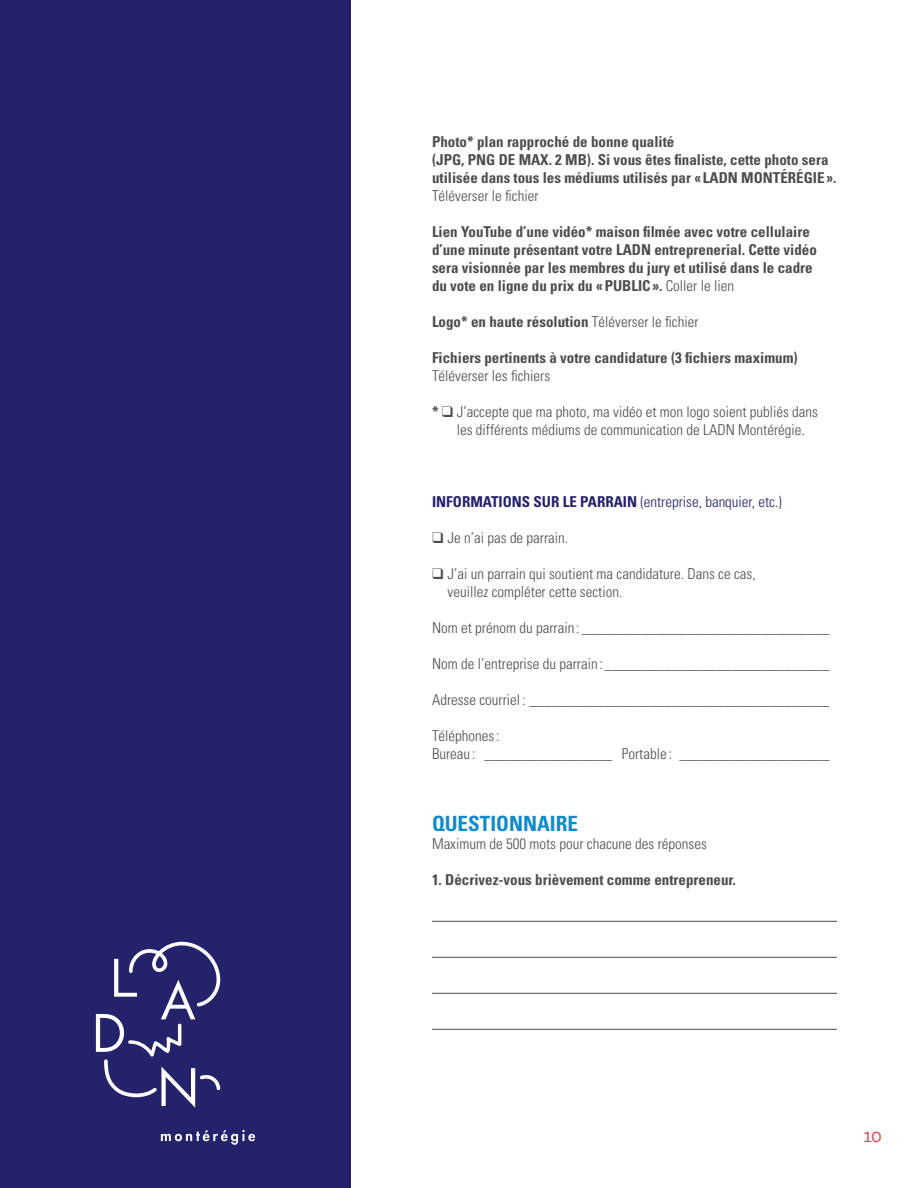
<style>
.page{position:relative;width:918px;height:1188px;background:#fff}
.page>*{position:absolute;margin:0;border:0;box-sizing:border-box;transform-origin:0 0}
.t1{font:700 condensed 21px "Univers";color:#118acb}
.t2{font:300 condensed 15px/18px "Univers";color:#4d4d4f}
.t3{font:700 condensed 15px/18px "Univers";color:#4d4d4f}
.t4{font:300 condensed 15px "Univers";color:#23226b}
.t5{font:15px "Campton";color:#da4551}
.s1{font-weight:300}
.s2{font-weight:700}
.s3{color:#23226b}
</style>
<div class="page">
<hr style="left:432px;top:921px;width:405px;height:1px;background:#4d4d4f">
<hr style="left:432px;top:957px;width:405px;height:1px;background:#4d4d4f">
<hr style="left:432px;top:993px;width:405px;height:1px;background:#4d4d4f">
<hr style="left:432px;top:1029px;width:405px;height:1px;background:#4d4d4f">
<div style="left:0;top:0;width:351px;height:1188px;background:#23226b"></div>
<svg style="left:161px;top:1130px;width:94px;height:15px"></svg>
<svg style="left:96px;top:942px;width:125px;height:166px"></svg>
<p class="t3" style="left:432px;top:133px;width:406px">Photo* plan rapproché de bonne qualité<br>(JPG, PNG DE MAX. 2 MB). Si vous êtes finaliste, cette photo sera utilisée dans tous les médiums utilisés par « LADN MONTÉRÉGIE».</p>
<p class="t2" style="left:432px;top:187px;width:108px">Téléverser le fichier</p>
<p class="t3" style="left:432px;top:223px;width:386px">Lien YouTube d’une vidéo* maison filmée avec votre cellulaire d’une minute présentant votre LADN entreprenerial. Cette vidéo sera visionnée par les membres du jury et utilisé dans le cadre du vote en ligne du prix du «PUBLIC». <span class="s1">Coller le lien</span></p>
<p class="t3" style="left:432px;top:313px;width:268px">Logo* en haute résolution <span class="s1">Téléverser le fichier</span></p>
<p class="t3" style="left:432px;top:349px;width:367px">Fichiers pertinents à votre candidature (3 fichiers maximum)</p>
<p class="t2" style="left:432px;top:367px;width:120px">Téléverser les fichiers</p>
<p class="t2" style="left:457px;top:403px;width:363px;text-indent:-25px"><span class="s2">*</span> ❑ J’accepte que ma photo, ma vidéo et mon logo soient publiés dans les différents médiums de communication de LADN Montérégie<span class="s3">.</span></p>
<p class="t4" style="left:432px;top:493px;width:351px"><span class="s2">INFORMATIONS SUR LE PARRAIN</span> (entreprise, banquier, etc.)</p>
<p class="t2" style="left:432px;top:529px;width:138px">❑ Je n’ai pas de parrain.</p>
<p class="t2" style="left:448px;top:565px;width:310px;text-indent:-16px">❑ J’ai un parrain qui soutient ma candidature. Dans ce cas, veuillez compléter cette section.</p>
<p class="t2" style="left:432px;top:619px;width:399px">Nom et prénom du parrain : _________________________________</p>
<p class="t2" style="left:432px;top:655px;width:399px">Nom de l’entreprise du parrain :______________________________</p>
<p class="t2" style="left:432px;top:691px;width:399px">Adresse courriel : ________________________________________</p>
<p class="t2" style="left:432px;top:727px;width:399px">Téléphones:<br>Bureau : _________________ Portable : ____________________</p>
<h1 class="t1" style="left:432px;top:811px;width:147px">QUESTIONNAIRE</h1>
<p class="t2" style="left:432px;top:835px;width:276px">Maximum de 500 mots pour chacune des réponses</p>
<p class="t3" style="left:432px;top:871px;width:305px">1. Décrivez-vous brièvement comme entrepreneur.</p>
<p class="t5" style="left:864px;top:1127px;width:20px">10</p>
</div>
